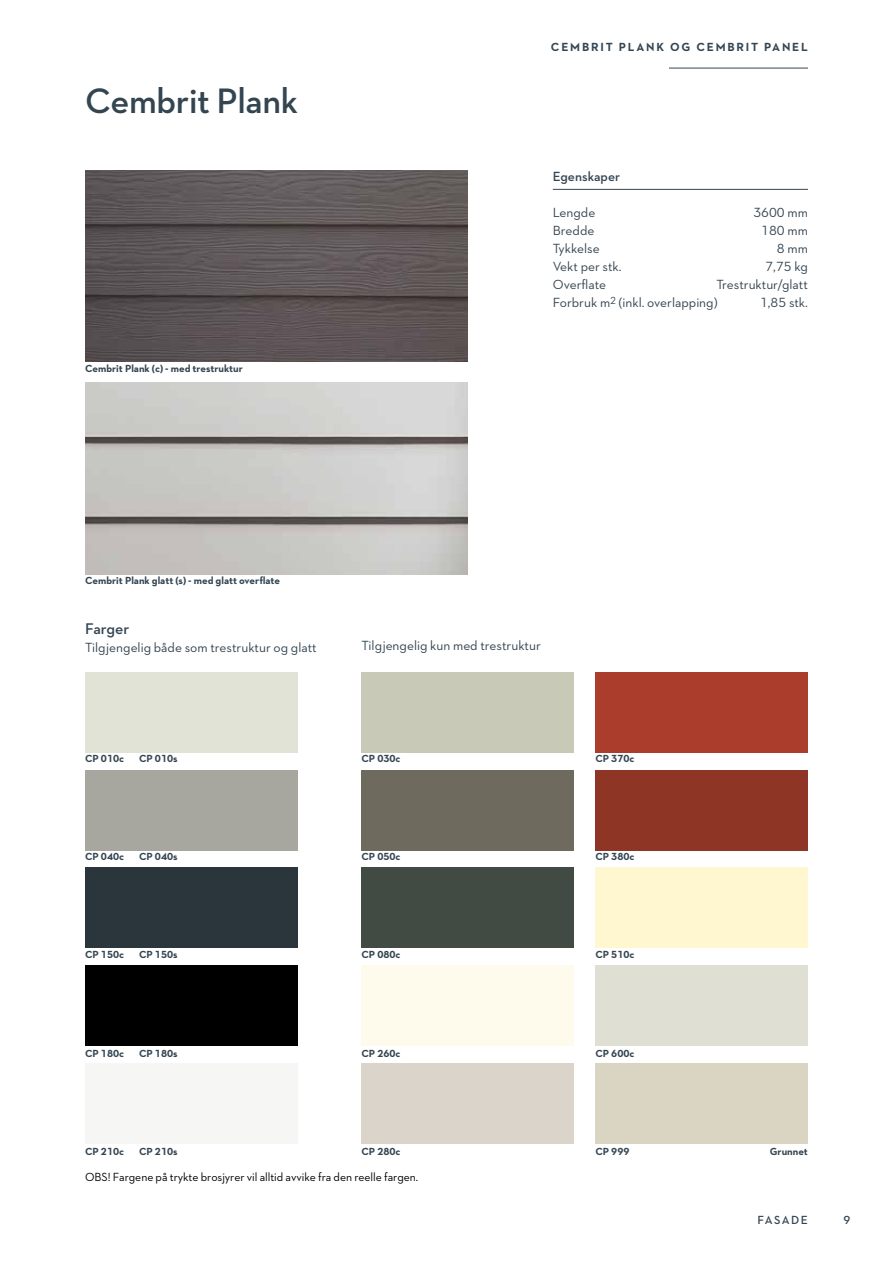
<style>
.page{position:relative;width:893px;height:1263px;background:#fff}
.page>*{position:absolute;margin:0;border:0;box-sizing:border-box;transform-origin:0 0}
.t1{font:600 36px "Neutraface 2 Text";letter-spacing:-.01em;color:#344552}
.t2{font:600 15.75px "Neutraface 2 Text";color:#344552}
.t3{font:13.5px/18px "Neutraface 2 Text";color:#344552}
.t4{font:600 13.5px "Neutraface 2 Text";color:#344552}
.t5{font:12px "Neutraface 2 Text";letter-spacing:-.005em;color:#000}
.t6{font:700 12px "Neutraface 2 Text";letter-spacing:.15em;color:#344552}
.t7{font:600 12px "Neutraface 2 Text";letter-spacing:.12em;color:#344552}
.t8{font:700 10.5px "Neutraface 2 Text";color:#344552}
</style>
<div class="page">
<img style="left:85px;top:383px;width:383px;height:191px">
<img style="left:85px;top:170px;width:383px;height:191px">
<div style="left:85px;top:770px;width:213px;height:80px;background:#a8a79f"></div>
<div style="left:85px;top:672px;width:213px;height:81px;background:#e2e3d7"></div>
<div style="left:361px;top:770px;width:213px;height:80px;background:#6f6a5e"></div>
<div style="left:361px;top:672px;width:213px;height:81px;background:#c9c9b8"></div>
<div style="left:595px;top:770px;width:213px;height:80px;background:#8f3525"></div>
<div style="left:595px;top:672px;width:213px;height:81px;background:#aa3d2b"></div>
<div style="left:85px;top:867px;width:213px;height:81px;background:#2a363b"></div>
<div style="left:85px;top:965px;width:213px;height:81px;background:#000"></div>
<div style="left:85px;top:1063px;width:213px;height:81px;background:#f6f6f4"></div>
<div style="left:361px;top:867px;width:213px;height:81px;background:#424a44"></div>
<div style="left:361px;top:965px;width:213px;height:81px;background:#fefbec"></div>
<div style="left:361px;top:1063px;width:213px;height:81px;background:#dad4ca"></div>
<div style="left:595px;top:867px;width:213px;height:81px;background:#fef7cf"></div>
<div style="left:595px;top:965px;width:213px;height:81px;background:#dfdfd4"></div>
<div style="left:595px;top:1063px;width:213px;height:81px;background:#dad4c2"></div>
<hr style="left:553px;top:189px;width:255px;height:1px;background:#344552">
<hr style="left:669px;top:68px;width:139px;height:1px;background:#344552">
<h1 class="t1" style="left:85px;top:78px;width:215px">Cembrit Plank</h1>
<p class="t8" style="left:85px;top:361px;width:159px">Cembrit Plank (c) - med trestruktur</p>
<p class="t6" style="left:551px;top:39px;width:258px">CEMBRIT PLANK OG CEMBRIT PANEL</p>
<p class="t4" style="left:553px;top:167px;width:69px">Egenskaper</p>
<p class="t3" style="left:553px;top:203px;width:44px">Lengde</p>
<p class="t3" style="left:753px;top:203px;width:56px">3600 mm</p>
<p class="t3" style="left:553px;top:221px;width:43px">Bredde</p>
<p class="t3" style="left:761px;top:221px;width:48px">180 mm</p>
<p class="t3" style="left:553px;top:239px;width:48px">Tykkelse</p>
<p class="t3" style="left:777px;top:239px;width:32px">8 mm</p>
<p class="t3" style="left:553px;top:257px;width:70px">Vekt per stk.</p>
<p class="t3" style="left:765px;top:257px;width:44px">7,75 kg</p>
<p class="t3" style="left:553px;top:275px;width:55px">Overflate</p>
<p class="t3" style="left:553px;top:275px;width:257px;text-indent:164px">Trestruktur/glatt<br>Forbruk m<sup>2</sup> (inkl. overlapping)</p>
<p class="t3" style="left:760px;top:293px;width:49px">1,85 stk.</p>
<p class="t8" style="left:85px;top:574px;width:197px">Cembrit Plank glatt (s) - med glatt overflate</p>
<h2 class="t2" style="left:85px;top:618px;width:46px">Farger</h2>
<p class="t3" style="left:85px;top:638px;width:233px">Tilgjengelig både som trestruktur og glatt</p>
<p class="t3" style="left:361px;top:636px;width:181px">Tilgjengelig kun med trestruktur</p>
<p class="t8" style="left:85px;top:752px;width:41px">CP 010c</p>
<p class="t8" style="left:139px;top:752px;width:40px">CP 010s</p>
<p class="t8" style="left:361px;top:752px;width:41px">CP 030c</p>
<p class="t8" style="left:595px;top:752px;width:41px">CP 370c</p>
<p class="t8" style="left:85px;top:850px;width:41px">CP 040c</p>
<p class="t8" style="left:139px;top:850px;width:40px">CP 040s</p>
<p class="t8" style="left:361px;top:850px;width:41px">CP 050c</p>
<p class="t8" style="left:595px;top:850px;width:41px">CP 380c</p>
<p class="t8" style="left:85px;top:948px;width:41px">CP 150c</p>
<p class="t8" style="left:139px;top:948px;width:40px">CP 150s</p>
<p class="t8" style="left:361px;top:948px;width:41px">CP 080c</p>
<p class="t8" style="left:595px;top:948px;width:41px">CP 510c</p>
<p class="t8" style="left:85px;top:1047px;width:41px">CP 180c</p>
<p class="t8" style="left:139px;top:1047px;width:40px">CP 180s</p>
<p class="t8" style="left:361px;top:1047px;width:41px">CP 260c</p>
<p class="t8" style="left:595px;top:1047px;width:41px">CP 600c</p>
<p class="t8" style="left:85px;top:1145px;width:41px">CP 210c</p>
<p class="t8" style="left:139px;top:1145px;width:40px">CP 210s</p>
<p class="t8" style="left:361px;top:1145px;width:41px">CP 280c</p>
<p class="t8" style="left:595px;top:1145px;width:36px">CP 999</p>
<p class="t8" style="left:770px;top:1145px;width:40px">Grunnet</p>
<p class="t5" style="left:85px;top:1170px;width:335px">OBS! Fargene på trykte brosjyrer vil alltid avvike fra den reelle fargen.</p>
<p class="t7" style="left:757px;top:1213px;width:52px">FASADE</p>
<p class="t7" style="left:843px;top:1213px;width:8px">9</p>
</div>
